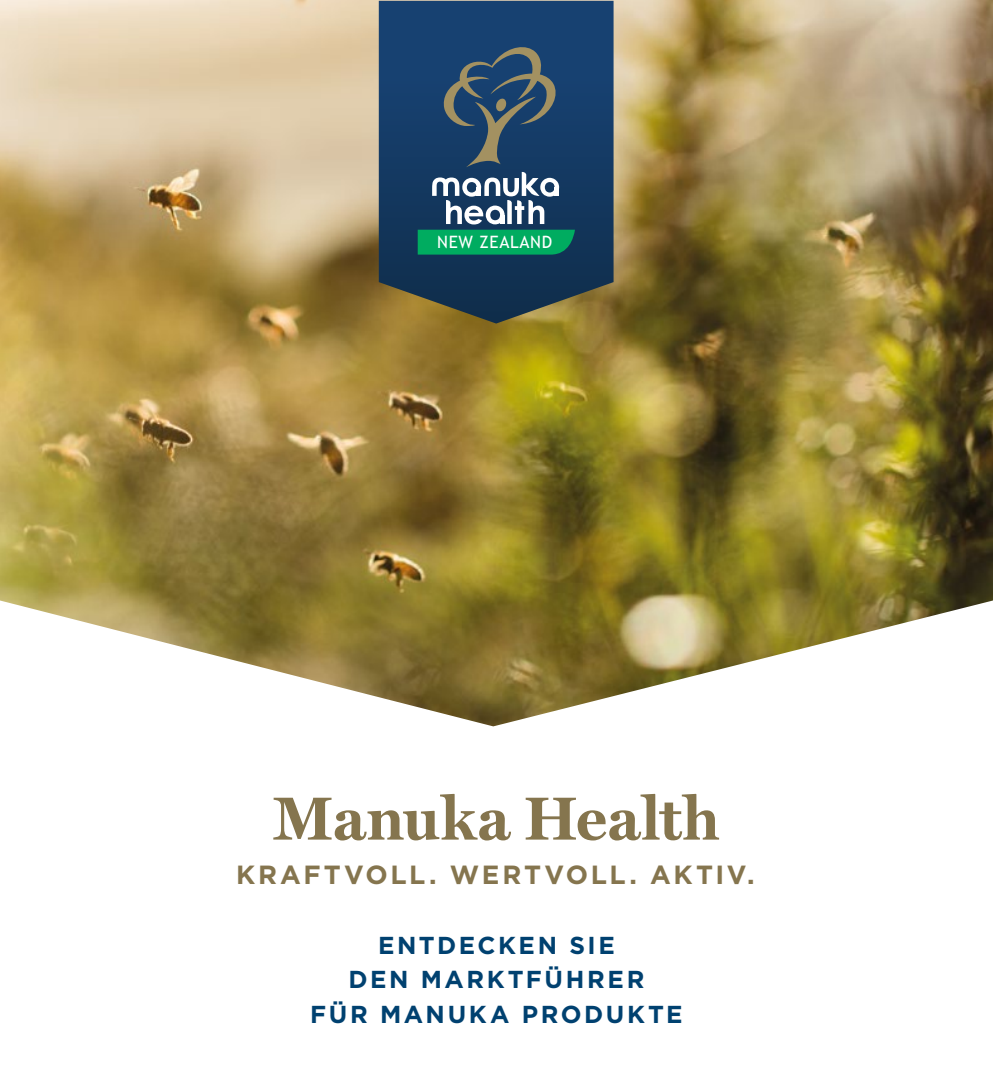
<style>
.page{position:relative;width:993px;height:1092px;background:#fff}
.page>*{position:absolute;margin:0;border:0;box-sizing:border-box;transform-origin:0 0}
.t1{font:700 61.25px "Miller Text";letter-spacing:.005em;color:#85754e}
.t2{font:700 26.25px "Gotham";letter-spacing:.1em;color:#85754e}
.t3{font:700 24.5px/34.3px "Gotham";letter-spacing:.105em;color:#004170;text-align:center}
.t4{font:16.97px "Trebuchet MS";letter-spacing:.04em;color:#fff}
</style>
<div class="page">
<img style="left:0;top:0;width:992px;height:726px">
<svg style="left:378px;top:1px;width:235px;height:322px;background:#21405e"></svg>
<div style="left:417px;top:230px;width:157px;height:24px;background:#00ac60"></div>
<svg style="left:432px;top:44px;width:127px;height:180px;background:#3f5b76"></svg>
<p class="t4" style="left:437px;top:232px;width:117px">NEW ZEALAND</p>
<h1 class="t1" style="left:273px;top:782px;width:448px">Manuka Health</h1>
<p class="t2" style="left:236px;top:857px;width:520px">KRAFTVOLL. WERTVOLL. AKTIV.</p>
<p class="t3" style="left:310px;top:927px;width:374px">ENTDECKEN SIE<br>DEN MARKTFÜHRER<br>FÜR MANUKA PRODUKTE</p>
</div>
